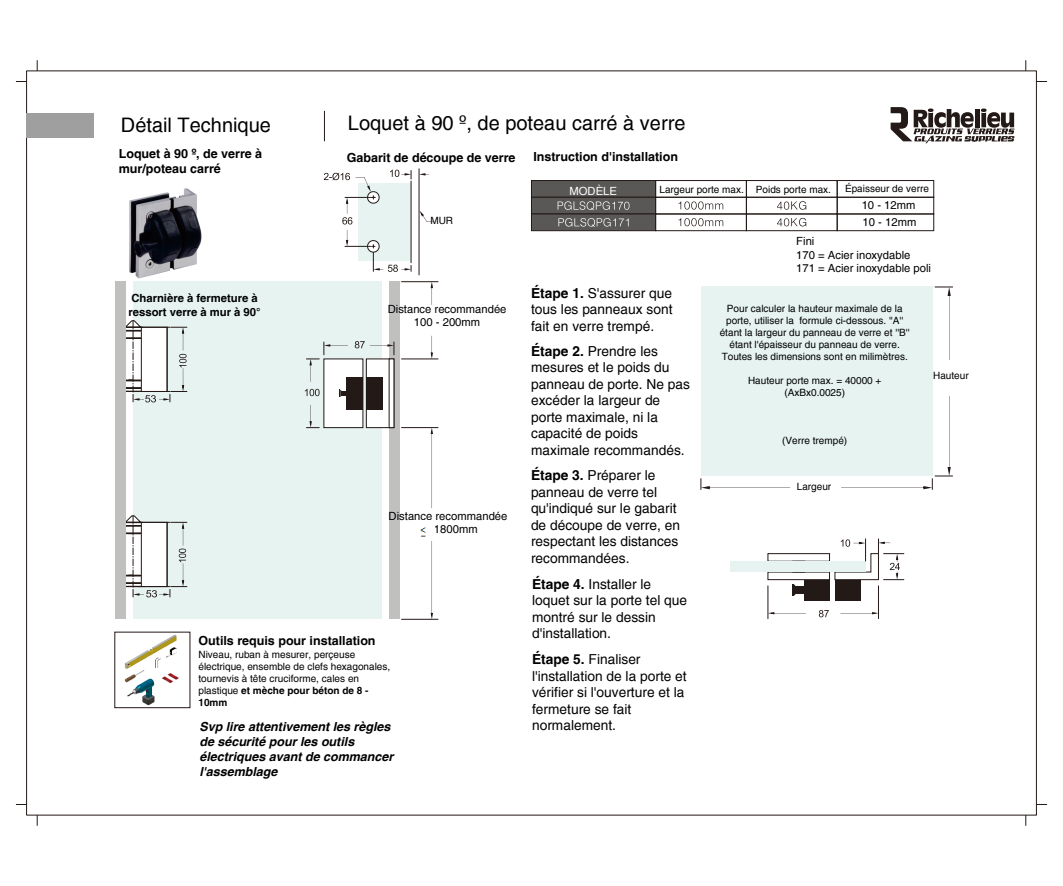
<style>
.page{position:relative;width:1063px;height:886px;background:#fff}
.page>*{position:absolute;margin:0;border:0;box-sizing:border-box;transform-origin:0 0}
.t1{font:20px "Helvetica";color:#000}
.t2{font:13.75px/16.5px "Helvetica";color:#000}
.t3{font:700 12.5px/15px "Helvetica";color:#000}
.t4{font:italic 700 12.5px/15px "Helvetica";color:#000}
.t5{font:11.25px/13.5px "Helvetica";color:#000}
.t6{font:700 11.25px/13.5px "Helvetica";color:#000}
.t7{font:11.25px "Helvetica";color:#fff}
.t8{font:10px/12px "Helvetica";color:#000;text-align:center}
.s1{font-weight:700}
</style>
<div class="page">
<img style="left:125px;top:188px;width:85px;height:96px">
<hr style="left:324px;top:111px;width:1px;height:30px;background:#231916">
<div style="left:27px;top:113px;width:67px;height:25px;background:#9f9fa0"></div>
<svg style="left:891px;top:107px;width:124px;height:36px"></svg>
<div style="left:701px;top:287px;width:231px;height:189px;background:#e6f3f1"></div>
<svg style="left:935px;top:287px;width:18px;height:73px"></svg>
<svg style="left:701px;top:478px;width:89px;height:12px"></svg>
<svg style="left:841px;top:396px;width:112px;height:94px"></svg>
<div style="left:655px;top:180px;width:92px;height:17px;border:1px solid #231916"></div>
<div style="left:655px;top:197px;width:92px;height:17px;border:1px solid #231916"></div>
<div style="left:655px;top:214px;width:92px;height:17px;border:1px solid #231916"></div>
<div style="left:531px;top:180px;width:125px;height:17px;background:#595857;border:1px solid #231916"></div>
<div style="left:531px;top:197px;width:125px;height:17px;background:#595857;border:1px solid #231916"></div>
<div style="left:531px;top:214px;width:125px;height:17px;background:#595857;border:1px solid #231916"></div>
<svg style="left:678px;top:201px;width:45px;height:9px"></svg>
<svg style="left:678px;top:218px;width:45px;height:8px"></svg>
<div style="left:837px;top:180px;width:97px;height:17px;border:1px solid #231916"></div>
<div style="left:837px;top:197px;width:97px;height:17px;border:1px solid #231916"></div>
<div style="left:837px;top:214px;width:97px;height:17px;border:1px solid #231916"></div>
<div style="left:746px;top:180px;width:91px;height:17px;border:1px solid #231916"></div>
<div style="left:746px;top:197px;width:91px;height:17px;border:1px solid #231916"></div>
<div style="left:746px;top:214px;width:91px;height:17px;border:1px solid #231916"></div>
<svg style="left:777px;top:201px;width:29px;height:9px"></svg>
<svg style="left:777px;top:218px;width:29px;height:8px"></svg>
<svg style="left:558px;top:201px;width:71px;height:9px"></svg>
<svg style="left:558px;top:218px;width:71px;height:9px"></svg>
<img style="left:124px;top:634px;width:55px;height:72px">
<hr style="left:419px;top:169px;width:1px;height:106px;background:#231916">
<div style="left:358px;top:183px;width:53px;height:77px;background:#e6f3f1"></div>
<hr style="left:411px;top:181px;width:1px;height:82px;background:#231916">
<svg style="left:419px;top:173px;width:10px;height:3px"></svg>
<svg style="left:324px;top:173px;width:56px;height:51px"></svg>
<svg style="left:390px;top:170px;width:22px;height:9px"></svg>
<svg style="left:419px;top:210px;width:15px;height:12px"></svg>
<svg style="left:345px;top:230px;width:67px;height:42px"></svg>
<div style="left:389px;top:282px;width:11px;height:337px;background:#c0c0bf"></div>
<div style="left:133px;top:282px;width:249px;height:337px;background:#e6f3f1"></div>
<svg style="left:125px;top:320px;width:62px;height:82px"></svg>
<svg style="left:125px;top:515px;width:62px;height:82px"></svg>
<div style="left:115px;top:281px;width:10px;height:337px;background:#c0c0bf"></div>
<div style="left:324px;top:359px;width:39px;height:69px;background:#fff;border:1px solid #231916"></div>
<svg style="left:305px;top:389px;width:15px;height:7px"></svg>
<svg style="left:306px;top:405px;width:13px;height:23px"></svg>
<svg style="left:306px;top:342px;width:42px;height:40px"></svg>
<div style="left:366px;top:359px;width:28px;height:69px;background:#fff;border:1px solid #231916"></div>
<svg style="left:355px;top:341px;width:40px;height:14px"></svg>
<div style="left:366px;top:377px;width:16px;height:32px;background:#231916"></div>
<div style="left:347px;top:377px;width:16px;height:32px;background:#231916"></div>
<svg style="left:339px;top:389px;width:8px;height:8px"></svg>
<svg style="left:389px;top:359px;width:5px;height:69px"></svg>
<div style="left:768px;top:553px;width:62px;height:8px;border:1px solid #231916"></div>
<div style="left:768px;top:572px;width:62px;height:8px;border:1px solid #231916"></div>
<svg style="left:769px;top:612px;width:37px;height:2px"></svg>
<hr style="left:768px;top:586px;width:1px;height:33px;background:#231916">
<hr style="left:878px;top:586px;width:1px;height:33px;background:#231916">
<svg style="left:840px;top:612px;width:38px;height:2px"></svg>
<svg style="left:819px;top:610px;width:10px;height:7px"></svg>
<div style="left:835px;top:580px;width:25px;height:20px;background:#231916"></div>
<div style="left:804px;top:580px;width:25px;height:20px;background:#231916"></div>
<div style="left:796px;top:586px;width:8px;height:8px;background:#231916"></div>
<svg style="left:792px;top:584px;width:4px;height:12px"></svg>
<div style="left:730px;top:561px;width:136px;height:11px;background:#e6f3f1"></div>
<svg style="left:835px;top:539px;width:69px;height:41px"></svg>
<hr style="left:402px;top:281px;width:36px;height:1px;background:#231916">
<hr style="left:402px;top:359px;width:36px;height:1px;background:#231916">
<hr style="left:402px;top:427px;width:36px;height:1px;background:#231916">
<hr style="left:402px;top:619px;width:36px;height:1px;background:#231916">
<svg style="left:431px;top:282px;width:2px;height:23px"></svg>
<svg style="left:431px;top:336px;width:2px;height:23px"></svg>
<svg style="left:431px;top:541px;width:2px;height:78px"></svg>
<svg style="left:431px;top:428px;width:2px;height:80px"></svg>
<img style="left:420px;top:527px;width:6px;height:10px">
<h1 class="t1" style="left:121px;top:113px;width:152px">Détail Technique</h1>
<h1 class="t1" style="left:348px;top:111px;width:339px">Loquet à 90 º, de poteau carré à verre</h1>
<p class="t3" style="left:119px;top:147px;width:145px">Loquet à 90 º, de verre à mur/poteau carré</p>
<p class="t3" style="left:347px;top:150px;width:170px">Gabarit de découpe de verre</p>
<p class="t3" style="left:533px;top:150px;width:146px">Instruction d'installation</p>
<p class="t6" style="left:129px;top:292px;width:134px">Charnière à fermeture à ressort verre à mur à 90°</p>
<p class="t8" style="left:430px;top:215px;width:24px">MUR</p>
<p class="t5" style="left:388px;top:302px;width:120px;text-align:center">Distance recommandée<br>100 - 200mm</p>
<p class="t5" style="left:434px;top:509px;width:75px;text-indent:-45px">Distance recommandée<br>1800mm</p>
<p class="t3" style="left:199px;top:633px;width:179px">Outils requis pour installation</p>
<p class="t8" style="left:199px;top:649px;width:193px;text-align:left">Niveau, ruban à mesurer, perçeuse électrique, ensemble de clefs hexagonales, tournevis à tête cruciforme, cales en plastique <span class="s1">et mèche pour béton de 8 -<br>10mm</span></p>
<p class="t4" style="left:199px;top:719px;width:195px">Svp lire attentivement les règles de sécurité pour les outils électriques avant de commancer l'assemblage</p>
<p class="t7" style="left:570px;top:184px;width:49px">MODÈLE</p>
<p class="t8" style="left:660px;top:184px;width:173px">Largeur porte max. Poids porte max.</p>
<p class="t8" style="left:845px;top:183px;width:85px">Épaisseur de verre</p>
<p class="t5" style="left:862px;top:196px;width:56px;line-height:17.6px">10 - 12mm<br>10 - 12mm</p>
<p class="t2" style="left:531px;top:285px;width:143px;text-align:justify"><span class="s1">Étape 1.</span> S'assurer que tous les panneaux sont fait en verre trempé.</p>
<p class="t2" style="left:531px;top:343px;width:160px"><span class="s1">Étape 2.</span> Prendre les mesures et le poids du panneau de porte. Ne pas excéder la largeur de porte maximale, ni la capacité de poids maximale recommandés.</p>
<p class="t2" style="left:531px;top:467px;width:151px"><span class="s1">Étape 3.</span> Préparer le panneau de verre tel qu'indiqué sur le gabarit de découpe de verre, en respectant les distances recommandées.</p>
<p class="t2" style="left:532px;top:576px;width:157px"><span class="s1">Étape 4.</span> Installer le loquet sur la porte tel que montré sur le dessin d'installation.</p>
<p class="t2" style="left:532px;top:652px;width:156px"><span class="s1">Étape 5.</span> Finaliser l'installation de la porte et vérifier si l'ouverture et la fermeture se fait normalement.</p>
<p class="t5" style="left:796px;top:235px;width:136px">Fini<br>170 = Acier inoxydable<br>171 = Acier inoxydable poli</p>
<p class="t8" style="left:720px;top:303px;width:191px">Pour calculer la hauteur maximale de la porte, utiliser la formule ci-dessous. ''A'' étant la largeur du panneau de verre et ''B'' étant l'épaisseur du panneau de verre.<br>Toutes les dimensions sont en milimètres.</p>
<p class="t8" style="left:748px;top:375px;width:135px">Hauteur porte max. = 40000 + (AxBx0.0025)</p>
<p class="t8" style="left:782px;top:435px;width:67px">(Verre trempé)</p>
<p class="t8" style="left:797px;top:481px;width:36px">Largeur</p>
<p class="t8" style="left:933px;top:369px;width:37px">Hauteur</p>
</div>
